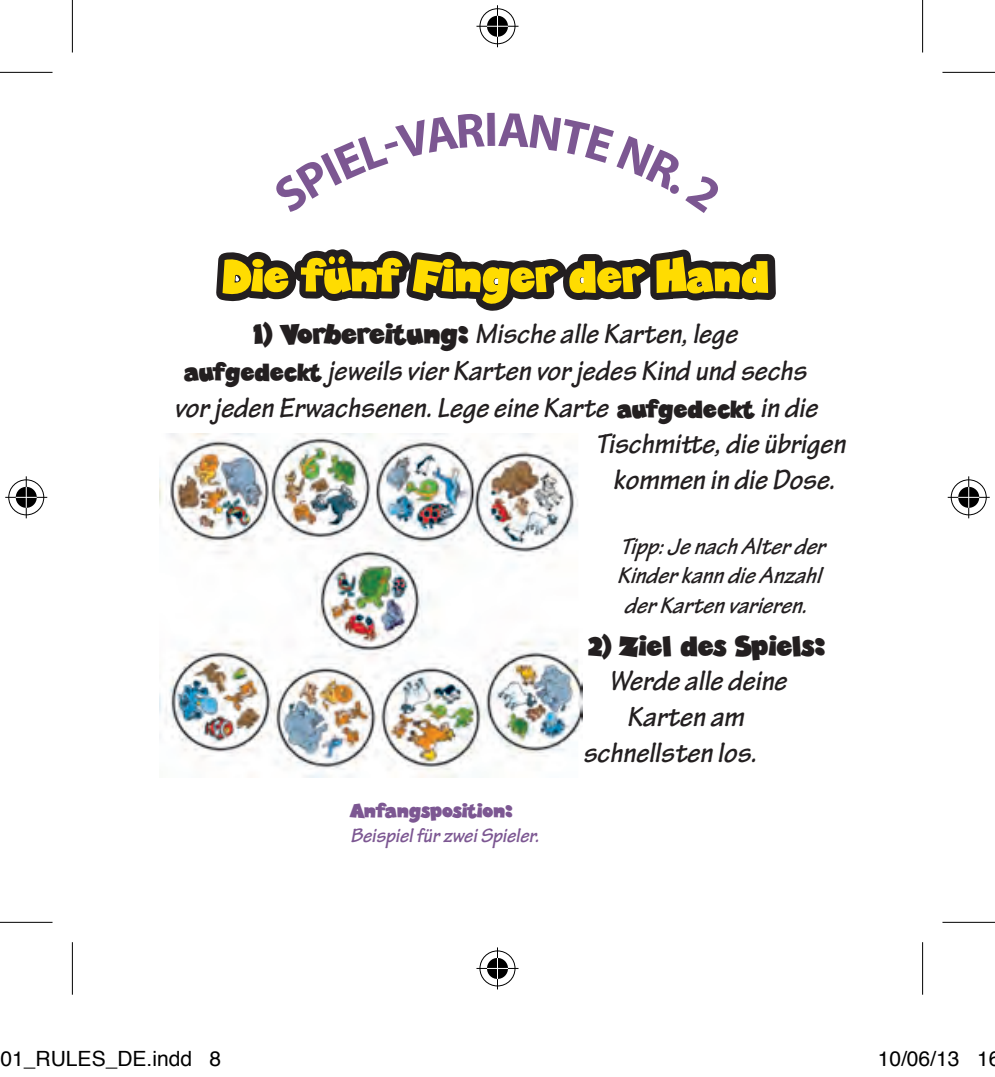
<style>
.page{position:relative;width:995px;height:1077px;background:#fff}
.page>*{position:absolute;margin:0;border:0;box-sizing:border-box;transform-origin:0 0}
.t1{font:56px "Toons";letter-spacing:.05em;color:#ffdc01}
.t2{font:35px "Toons";letter-spacing:.05em;color:#231f20}
.t3{font:italic 700 29.75px "Tekton Pro";color:#231f20}
.t4{font:italic 700 24.5px/29.4px "Tekton Pro";color:#231f20}
.t5{font:24.5px "Toons";letter-spacing:.05em;color:#7c5792}
.t6{font:21px "Helvetica";color:#000}
.t7{font:italic 700 21px "Tekton Pro";color:#7c5792}
.s1{font-family:"Toons";font-weight:400;font-style:normal;font-size:35px}
.s2{font-family:"Toons";font-weight:400;font-style:normal;font-size:30.8px}
</style>
<div class="page">
<img style="left:159px;top:434px;width:423px;height:343px">
<svg style="left:216px;top:249px;width:560px;height:62px"></svg>
<svg style="left:0;top:71px;width:52px;height:1px"></svg>
<svg style="left:942px;top:71px;width:52px;height:1px"></svg>
<svg style="left:71px;top:0;width:1px;height:52px"></svg>
<svg style="left:71px;top:942px;width:1px;height:52px"></svg>
<svg style="left:923px;top:0;width:1px;height:52px"></svg>
<svg style="left:923px;top:942px;width:1px;height:52px"></svg>
<hr style="left:0;top:72px;width:52px;height:1px;background:#000">
<hr style="left:942px;top:72px;width:52px;height:1px;background:#000">
<hr style="left:0;top:921px;width:52px;height:2px;background:#000">
<hr style="left:942px;top:921px;width:52px;height:2px;background:#000">
<hr style="left:72px;top:0;width:1px;height:52px;background:#000">
<hr style="left:72px;top:942px;width:1px;height:52px;background:#000">
<hr style="left:921px;top:0;width:2px;height:52px;background:#000">
<hr style="left:921px;top:942px;width:2px;height:52px;background:#000">
<div style="left:478px;top:7px;width:39px;height:39px;border:4px solid #fff;border-radius:50%"></div>
<svg style="left:476px;top:24px;width:42px;height:4px"></svg>
<hr style="left:495px;top:5px;width:4px;height:42px;background:#fff">
<div style="left:485px;top:14px;width:25px;height:25px;border:4px solid #fff;border-radius:50%"></div>
<div style="left:479px;top:8px;width:36px;height:36px;border:1px solid #000;border-radius:50%"></div>
<hr style="left:476px;top:26px;width:42px;height:1px;background:#000">
<hr style="left:497px;top:5px;width:1px;height:42px;background:#000">
<svg style="left:487px;top:16px;width:21px;height:21px"></svg>
<div style="left:478px;top:948px;width:39px;height:40px;border:4px solid #fff;border-radius:50%"></div>
<hr style="left:476px;top:966px;width:42px;height:4px;background:#fff">
<hr style="left:495px;top:947px;width:4px;height:42px;background:#fff">
<div style="left:485px;top:955px;width:25px;height:26px;border:4px solid #fff;border-radius:50%"></div>
<div style="left:479px;top:950px;width:36px;height:36px;border:1px solid #000;border-radius:50%"></div>
<hr style="left:476px;top:968px;width:42px;height:1px;background:#000">
<hr style="left:497px;top:947px;width:1px;height:42px;background:#000">
<svg style="left:487px;top:958px;width:21px;height:21px"></svg>
<div style="left:7px;top:478px;width:39px;height:39px;border:4px solid #fff;border-radius:50%"></div>
<svg style="left:5px;top:495px;width:42px;height:4px"></svg>
<svg style="left:24px;top:476px;width:4px;height:42px"></svg>
<div style="left:14px;top:485px;width:25px;height:25px;border:4px solid #fff;border-radius:50%"></div>
<div style="left:8px;top:479px;width:36px;height:36px;border:1px solid #000;border-radius:50%"></div>
<hr style="left:5px;top:497px;width:42px;height:1px;background:#000">
<hr style="left:26px;top:476px;width:1px;height:42px;background:#000">
<svg style="left:16px;top:487px;width:21px;height:21px"></svg>
<div style="left:948px;top:478px;width:40px;height:39px;border:4px solid #fff;border-radius:50%"></div>
<svg style="left:948px;top:495px;width:41px;height:4px"></svg>
<svg style="left:966px;top:476px;width:4px;height:42px"></svg>
<div style="left:955px;top:485px;width:26px;height:25px;border:4px solid #fff;border-radius:50%"></div>
<div style="left:950px;top:479px;width:36px;height:36px;border:1px solid #000;border-radius:50%"></div>
<hr style="left:947px;top:497px;width:42px;height:1px;background:#000">
<hr style="left:968px;top:476px;width:1px;height:42px;background:#000">
<svg style="left:958px;top:487px;width:21px;height:21px"></svg>
<h1 class="t1" style="left:224px;top:249px;width:545px">Die fünf Finger der Hand</h1>
<p class="t3" style="left:254px;top:316px;width:484px"><span class="s1">1) Vorbereitung:</span> Mische alle Karten, lege</p>
<p class="t3" style="left:185px;top:353px;width:623px"><span class="s2">aufgedeckt</span> jeweils vier Karten vor jedes Kind und sechs</p>
<p class="t3" style="left:174px;top:390px;width:644px">vor jeden Erwachsenen. Lege eine Karte <span class="s2">aufgedeckt</span> in die</p>
<p class="t3" style="left:595px;top:426px;width:251px">Tischmitte, die übrigen</p>
<p class="t3" style="left:613px;top:462px;width:224px">kommen in die Dose.</p>
<p class="t5" style="left:350px;top:798px;width:163px">Anfangsposition:</p>
<p class="t7" style="left:350px;top:823px;width:190px">Beispiel für zwei Spieler.</p>
<p class="t4" style="left:617px;top:532px;width:209px">Tipp:Je nach Alter der<br>Kinder kann die Anzahl der Karten varieren.</p>
<p class="t2" style="left:588px;top:629px;width:238px">2) Ziel des Spiels:</p>
<p class="t3" style="left:609px;top:663px;width:179px">Werde alle deine</p>
<p class="t3" style="left:627px;top:699px;width:118px">Karten am</p>
<p class="t3" style="left:582px;top:735px;width:175px">schnellsten los.</p>
<p class="t6" style="left:1px;top:1043px;width:222px">01_RULES_DE.indd 8</p>
<p class="t6" style="left:877px;top:1043px;width:124px">10/06/13 16</p>
</div>
